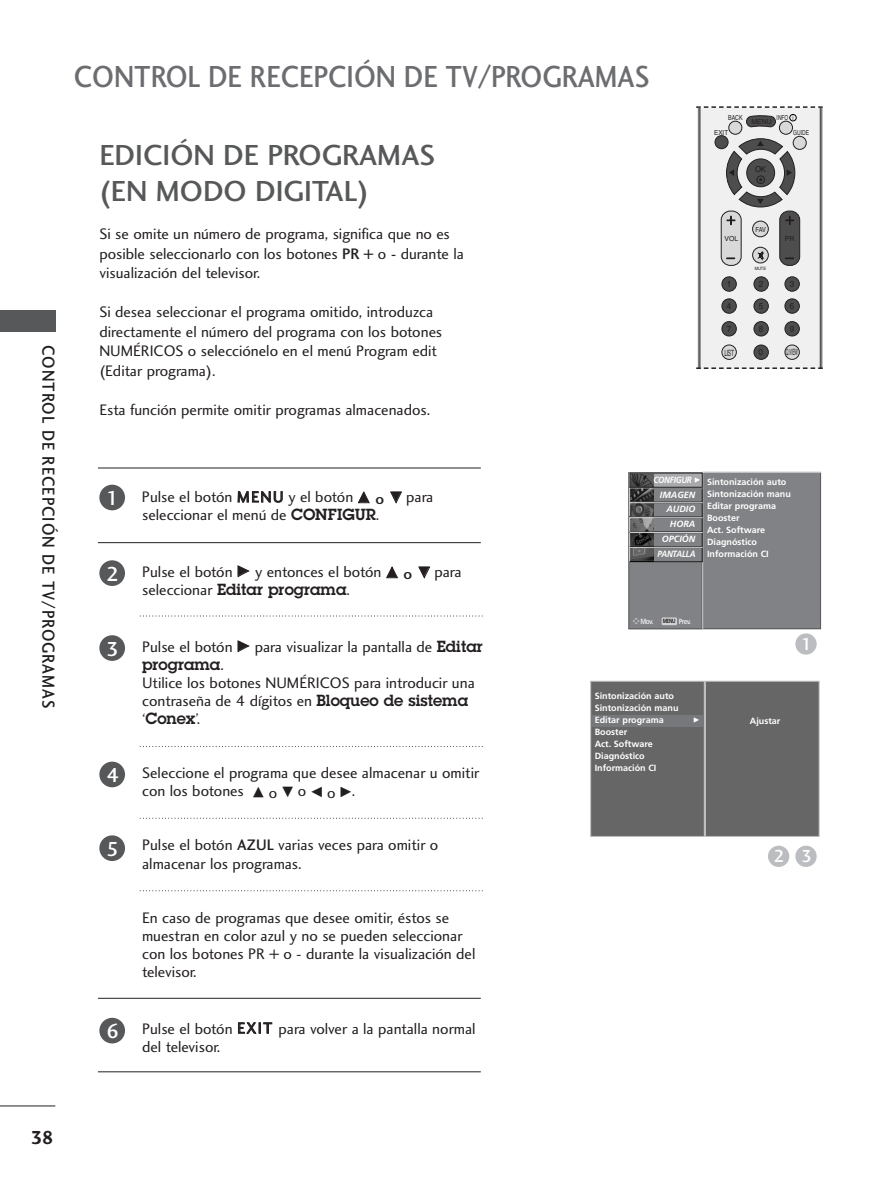
<style>
.page{position:relative;width:893px;height:1190px;background:#fff}
.page>*{position:absolute;margin:0;border:0;box-sizing:border-box;transform-origin:0 0}
.t1{font:31.5px "Charlotte Sans Medium Plain";color:#6c6d70;scale:.9 1}
.t2{font:30px/36px "Charlotte Sans Medium Plain";color:#57585a}
.t3{font:21px "Charlotte Sans Medium Plain";color:#fff}
.t4{font:19.5px "Charlotte Sans Bold Plain";color:#231f20}
.t5{font:18px "Charlotte Sans Medium Plain";letter-spacing:.06em;color:#231f20;scale:.9 1}
.t6{font:18px "Charlotte Sans Medium Plain";color:#fff}
.t7{font:15.75px/18px "Charlotte Sans Book Plain";color:#231f20}
.t8{font:600 15.75px "Lubalin Graph";color:#231f20}
.t9{font:700 9px/12px "Frutiger";color:#fff}
.t10{font:italic 700 9px/14.9px "Frutiger";color:#fff;text-align:right}
.t11{font:italic 700 9px "Frutiger";letter-spacing:-.03em;color:#fff;scale:.9 1}
.t12{font:8.7px "Helvetica";letter-spacing:-.05em;color:#231f20;scale:.94 1}
.t13{font:8.7px "Helvetica";letter-spacing:-.05em;color:#231f20;scale:.42 1}
.t14{font:8.7px "Helvetica";letter-spacing:-.05em;color:#231f20;scale:.58 1}
.t15{font:8.25px "Helvetica";color:#231f20;scale:.94 1}
.t16{font:700 7.5px "Frutiger";letter-spacing:-.085em;color:#e6e7e9;scale:.85 1}
.t17{font:6.9px "Helvetica";color:#231f20}
.t18{font:6.9px "Helvetica";color:#231f20;scale:.73 1}
.t19{font:6.9px "Helvetica";color:#231f20;scale:.71 1}
.t20{font:6.9px "Helvetica";color:#231f20;scale:.92 1}
.t21{font:6.9px "Helvetica";color:#231f20;scale:.77 1}
.t22{font:6.9px "Helvetica";color:#231f20;scale:.83 1}
.t23{font:6px "FZDING33";color:#fff}
.t24{font:4.5px "Helvetica";color:#231f20;scale:.94 1}
.s1{font-family:"Charlotte Sans Medium Plain"}
.s2{font-family:"FZDING33";font-size:12px}
.s3{font-family:"Lubalin Graph";font-weight:600}
.s4{font-family:"FZDING33";font-weight:400;font-style:normal;font-size:6px}
.s5{font-family:"Manual One";font-weight:400;font-style:normal;font-size:7.5px;color:#808285}
.s6{font-family:"Charlotte Sans Book Plain";font-weight:400}
.s7{font-size:6px;color:#231f20}
</style>
<div class="page">
<hr style="left:0;top:1105px;width:55px;height:1px;background:#231f20">
<div style="left:0;top:310px;width:55px;height:22px;background:#57585a"></div>
<div style="left:590px;top:681px;width:114px;height:155px;background:#666;border:1px solid #bcbdc0"></div>
<div style="left:705px;top:681px;width:114px;height:155px;background:#666;border:1px solid #bcbdc0"></div>
<div style="left:591px;top:715px;width:113px;height:11px;background:#76787b"></div>
<div style="left:795px;top:633px;width:21px;height:21px;background:#bcbdc0;border-radius:50%"></div>
<div style="left:795px;top:845px;width:21px;height:22px;background:#bcbdc0;border-radius:50%"></div>
<div style="left:768px;top:845px;width:21px;height:22px;background:#bcbdc0;border-radius:50%"></div>
<hr style="left:98px;top:1071px;width:383px;height:1px;background:#231f20">
<hr style="left:98px;top:998px;width:383px;height:1px;background:#231f20">
<hr style="left:98px;top:468px;width:383px;height:1px;background:#231f20">
<hr style="left:98px;top:542px;width:383px;height:1px;background:#231f20">
<svg style="left:140px;top:890px;width:343px;height:1px"></svg>
<svg style="left:140px;top:818px;width:343px;height:1px"></svg>
<svg style="left:140px;top:746px;width:343px;height:1px"></svg>
<svg style="left:140px;top:615px;width:343px;height:1px"></svg>
<div style="left:99px;top:560px;width:26px;height:26px;background:#57585a;border-radius:50%"></div>
<div style="left:99px;top:635px;width:26px;height:26px;background:#57585a;border-radius:50%"></div>
<div style="left:99px;top:761px;width:26px;height:26px;background:#57585a;border-radius:50%"></div>
<div style="left:99px;top:835px;width:26px;height:26px;background:#57585a;border-radius:50%"></div>
<div style="left:99px;top:1017px;width:26px;height:26px;background:#57585a;border-radius:50%"></div>
<div style="left:99px;top:484px;width:26px;height:26px;background:#57585a;border-radius:50%"></div>
<div style="left:629px;top:473px;width:72px;height:155px;background:#808285"></div>
<div style="left:628px;top:472px;width:74px;height:157px;border:1px solid #57585a"></div>
<div style="left:703px;top:473px;width:117px;height:155px;background:#808285"></div>
<div style="left:702px;top:472px;width:119px;height:157px;border:1px solid #57585a"></div>
<hr style="left:702px;top:472px;width:118px;height:1px;background:#d1d2d4">
<hr style="left:702px;top:472px;width:1px;height:157px;background:#d1d2d4">
<div style="left:630px;top:473px;width:71px;height:15px;background:#a8a9ad"></div>
<img style="left:631px;top:475px;width:23px;height:85px">
<div style="left:629px;top:487px;width:73px;height:15px;border:1px solid #231f20"></div>
<hr style="left:629px;top:487px;width:73px;height:1px;background:#d1d2d4">
<div style="left:629px;top:502px;width:73px;height:15px;border:1px solid #231f20"></div>
<hr style="left:629px;top:502px;width:73px;height:1px;background:#d1d2d4">
<div style="left:629px;top:517px;width:73px;height:15px;border:1px solid #231f20"></div>
<hr style="left:629px;top:517px;width:73px;height:1px;background:#d1d2d4">
<div style="left:629px;top:532px;width:73px;height:15px;border:1px solid #231f20"></div>
<div style="left:629px;top:547px;width:73px;height:15px;border:1px solid #231f20"></div>
<svg style="left:629px;top:487px;width:1px;height:74px"></svg>
<hr style="left:629px;top:547px;width:73px;height:1px;background:#d1d2d4">
<hr style="left:629px;top:532px;width:73px;height:1px;background:#d1d2d4">
<div style="left:661px;top:617px;width:16px;height:8px;background:#d1d2d4"></div>
<svg style="left:633px;top:618px;width:6px;height:6px"></svg>
<hr style="left:629px;top:472px;width:73px;height:1px;background:#d1d2d4">
<div style="left:629px;top:473px;width:73px;height:14px;border:1px solid #231f20"></div>
<svg style="left:696px;top:106px;width:126px;height:263px"></svg>
<p class="t5" style="left:55px;top:345px;width:405px;rotate:90deg">CONTROL DE RECEPCIÓN DE TV/PROGRAMAS</p>
<h1 class="t1" style="left:74px;top:64px;width:641px">CONTROL DE RECEPCIÓN DE TV/PROGRAMAS</h1>
<h2 class="t2" style="left:99px;top:139px;width:337px">EDICIÓN DE PROGRAMAS (EN MODO DIGITAL)</h2>
<p class="t7" style="left:99px;top:226px;width:366px;line-height:19.5px">Si se omite un número de programa, significa que no es posible seleccionarlo con los botones <span class="s1">PR +</span> o <span class="s1">-</span> durante la visualización del televisor.</p>
<p class="t7" style="left:99px;top:304px;width:344px;line-height:19.5px">Si desea seleccionar el programa omitido, introduzca directamente el número del programa con los botones NUMÉRICOS o selecciónelo en el menú Program edit (Editar programa).</p>
<p class="t7" style="left:99px;top:402px;width:332px">Esta función permite omitir programas almacenados.</p>
<p class="t21" style="left:728px;top:115px;width:20px">BACK</p>
<p class="t20" style="left:714px;top:130px;width:17px">EXIT</p>
<p class="t19" style="left:776px;top:115px;width:25px">INFO i</p>
<p class="t17" style="left:751px;top:119px;width:22px">MENU</p>
<p class="t18" style="left:793px;top:130px;width:23px">GUIDE</p>
<p class="t15" style="left:755px;top:166px;width:13px">OK</p>
<p class="t22" style="left:755px;top:227px;width:14px">FAV</p>
<p class="t17" style="left:724px;top:235px;width:15px">VOL</p>
<p class="t17" style="left:785px;top:235px;width:11px">PR</p>
<p class="t24" style="left:754px;top:266px;width:13px">MUTE</p>
<p class="t12" style="left:726px;top:281px;width:6px">1</p>
<p class="t12" style="left:759px;top:281px;width:6px">2</p>
<p class="t12" style="left:789px;top:281px;width:6px">3</p>
<p class="t12" style="left:726px;top:302px;width:6px">4</p>
<p class="t12" style="left:759px;top:302px;width:6px">5</p>
<p class="t12" style="left:789px;top:302px;width:6px">6</p>
<p class="t12" style="left:726px;top:325px;width:6px">7</p>
<p class="t12" style="left:759px;top:325px;width:6px">8</p>
<p class="t12" style="left:789px;top:325px;width:6px">9</p>
<p class="t14" style="left:724px;top:349px;width:18px">LIST</p>
<p class="t12" style="left:758px;top:349px;width:6px">0</p>
<p class="t13" style="left:785px;top:349px;width:30px">Q.VIEW</p>
<h3 class="t3" style="left:106px;top:489px;width:14px">1</h3>
<p class="t7" style="left:142px;top:489px;width:293px">Pulse el botón MENU y el botón <span class="s2">D</span> <span class="s1">o</span> <span class="s2">E</span> para seleccionar el menú de <span class="s3">CONFIGUR</span>.</p>
<p class="t11" style="left:653px;top:476px;width:54px">CONFIGUR <span class="s4">G</span></p>
<p class="t9" style="left:707px;top:476px;width:85px">Sintonización auto<br>Sintonización manu<br>Editar programa<br>Booster<br>Act. Software<br>Diagnóstico<br>Información CI</p>
<p class="t10" style="left:657px;top:487px;width:44px">IMAGEN<span class="s5">O<br></span>AUDIO<span class="s5">O<br></span>HORA<span class="s5">O<br></span>OPCIÓN<span class="s5">O<br></span>PANTALLA<span class="s5">O</span></p>
<h3 class="t3" style="left:106px;top:565px;width:14px">2</h3>
<p class="t7" style="left:142px;top:564px;width:321px">Pulse el botón <span class="s2">G</span> y entonces el botón <span class="s2">D</span> <span class="s1">o</span> <span class="s2">E</span> para</p>
<p class="t8" style="left:142px;top:584px;width:209px"><span class="s6">seleccionar</span> Editar programa<span class="s6">.</span></p>
<p class="t16" style="left:640px;top:618px;width:61px">Mov. <span class="s7">MENU</span> Prev.</p>
<h3 class="t3" style="left:106px;top:640px;width:14px">3</h3>
<p class="t7" style="left:142px;top:639px;width:342px">Pulse el botón <span class="s2">G</span> para visualizar la pantalla de <span class="s3">Editar</span></p>
<p class="t8" style="left:142px;top:659px;width:83px">programa<span class="s6">.</span></p>
<p class="t7" style="left:142px;top:675px;width:334px">Utilice los botones NUMÉRICOS para introducir una contraseña de 4 dígitos en <span class="s3">Bloqueo de sistema</span></p>
<p class="t8" style="left:142px;top:713px;width:60px"><span class="s6">‘</span>Conex<span class="s6">’.</span></p>
<p class="t9" style="left:594px;top:690px;width:85px">Sintonización auto<br>Sintonización manu<br>Editar programa</p>
<p class="t23" style="left:693px;top:717px;width:7px">G</p>
<p class="t6" style="left:801px;top:637px;width:12px">1</p>
<p class="t9" style="left:749px;top:716px;width:32px">Ajustar</p>
<h3 class="t3" style="left:106px;top:766px;width:14px">4</h3>
<p class="t7" style="left:142px;top:765px;width:339px">Seleccione el programa que desee almacenar u omitir con los botones <span class="s2">D</span> o <span class="s2">E</span> o <span class="s2">F</span> o <span class="s2">G</span>.</p>
<p class="t9" style="left:594px;top:726px;width:63px">Booster<br>Act. Software<br>Diagnóstico<br>Información CI</p>
<h3 class="t3" style="left:106px;top:840px;width:14px">5</h3>
<p class="t7" style="left:142px;top:837px;width:298px">Pulse el botón <span class="s1">AZUL</span> varias veces para omitir o almacenar los programas.</p>
<p class="t7" style="left:142px;top:909px;width:335px">En caso de programas que desee omitir, éstos se muestran en color azul y no se pueden seleccionar con los botones PR + o - durante la visualización del televisor.</p>
<p class="t6" style="left:774px;top:849px;width:40px">2 3</p>
<h3 class="t3" style="left:106px;top:1022px;width:14px">6</h3>
<p class="t7" style="left:142px;top:1020px;width:335px">Pulse el botón EXIT para volver a la pantalla normal del televisor.</p>
<p class="t4" style="left:31px;top:1129px;width:25px">38</p>
</div>
